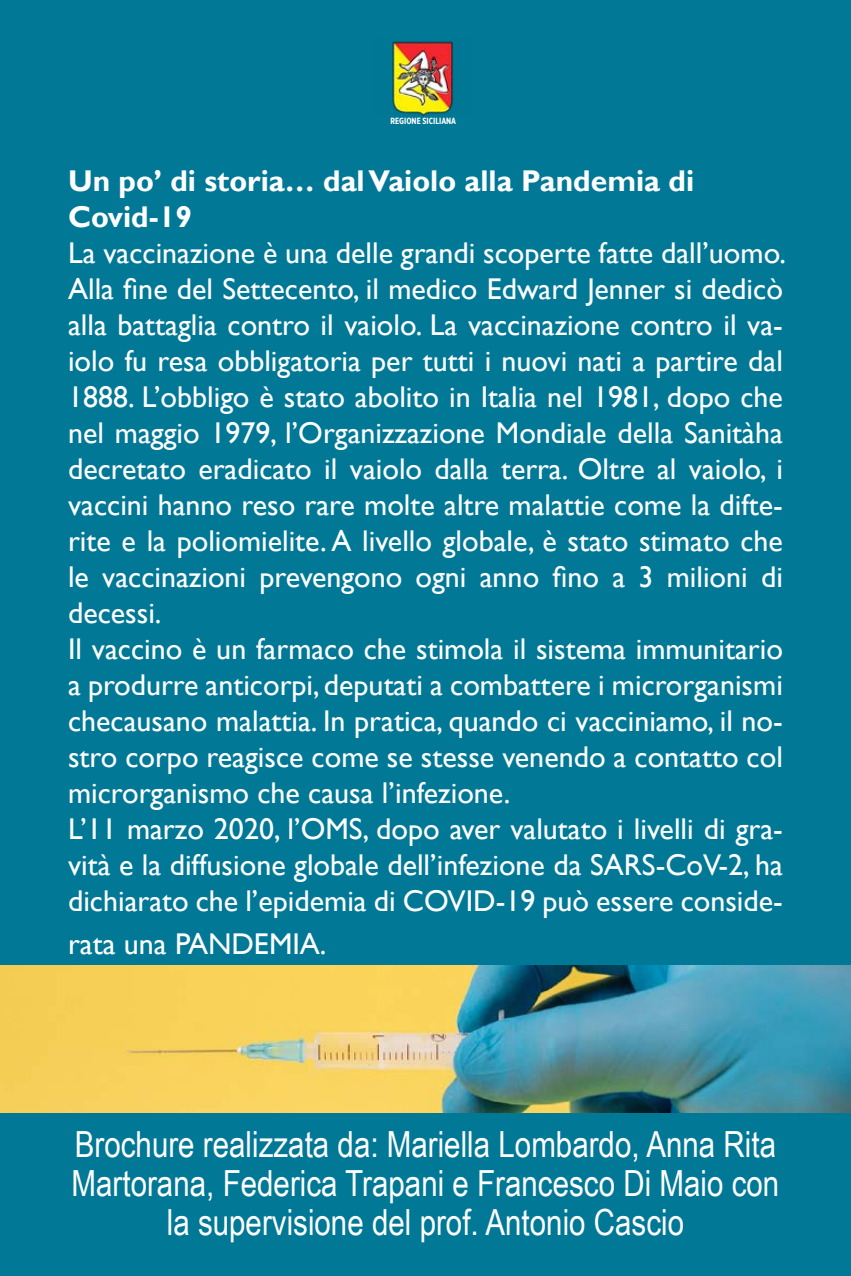
<style>
.page{position:relative;width:851px;height:1276px;background:#fff}
.page>*{position:absolute;margin:0;border:0;box-sizing:border-box;transform-origin:0 0}
.t1{font:36px/39px "Arial Narrow";color:#fff;text-align:center}
.t2{font:30px/36px "Gill Sans";color:#fefefe}
.t3{font:700 30px/36px "Gill Sans";color:#fefefe}
.t4{font:700 9px "Gotham X Narrow";color:#fff}
</style>
<div class="page">
<div style="left:0;top:0;width:850px;height:1276px;background:#007896"></div>
<img style="left:392px;top:41px;width:61px;height:75px">
<img style="left:0;top:965px;width:850px;height:147px">
<p class="t4" style="left:390px;top:115px;width:67px">REGIONE SICILIANA</p>
<p class="t3" style="left:68px;top:164px;width:627px">Un po’ di storia… dal Vaiolo alla Pandemia di<br>Covid-19</p>
<p class="t2" style="left:68px;top:235px;width:719px">La vaccinazione è una delle grandi scoperte fatte dall’uomo.<br>Alla fine del Settecento, il medico Edward Jenner si dedicò alla battaglia contro il vaiolo. La vaccinazione contro il va&shy;iolo fu resa obbligatoria per tutti i nuovi nati a partire dal 1888. L’obbligo è stato abolito in Italia nel 1981, dopo che nel maggio 1979, l’Organizzazione Mondiale della Sanitàha decretato eradicato il vaiolo dalla terra. Oltre al vaiolo, i vaccini hanno reso rare molte altre malattie come la difte&shy;rite e la poliomielite. A livello globale, è stato stimato che le vaccinazioni prevengono ogni anno fino a 3 milioni di decessi.<br>Il vaccino è un farmaco che stimola il sistema immunitario a produrre anticorpi, deputati a combattere i microrganismi checausano malattia. In pratica, quando ci vacciniamo, il no&shy;stro corpo reagisce come se stesse venendo a contatto col microrganismo che causa l’infezione.<br>L’11 marzo 2020, l’OMS, dopo aver valutato i livelli di gra&shy;vità e la diffusione globale dell’infezione da SARS-CoV-2, ha dichiarato che l’epidemia di COVID-19 può essere conside-</p>
<p class="t2" style="left:68px;top:926px;width:260px">rata una PANDEMIA.</p>
<p class="t1" style="left:72px;top:1123px;width:709px">Brochure realizzata da: Mariella Lombardo, Anna Rita<br>Martorana, Federica Trapani e Francesco Di Maio con la supervisione del prof. Antonio Cascio</p>
</div>
